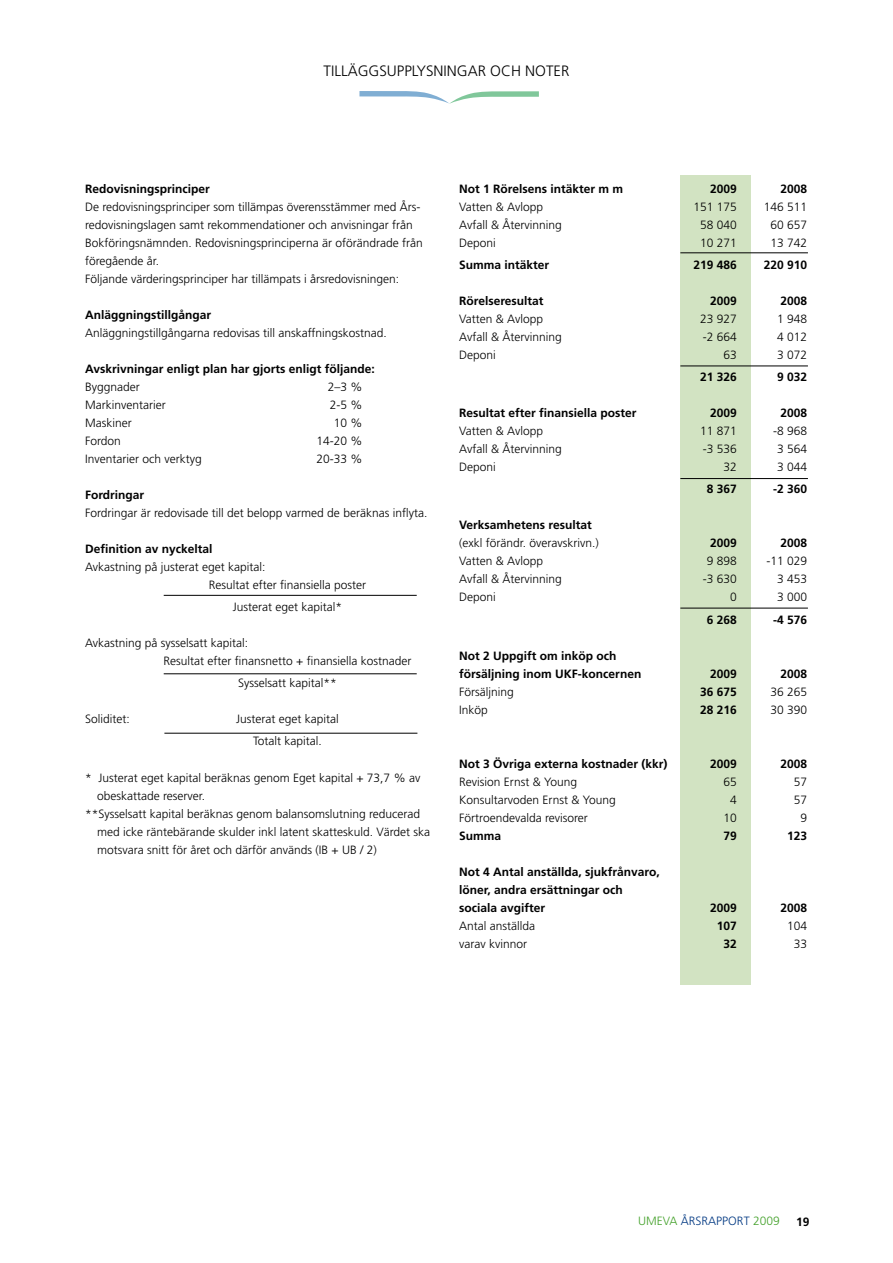
<style>
.page{position:relative;width:893px;height:1263px;background:#fff}
.page>*{position:absolute;margin:0;border:0;box-sizing:border-box;transform-origin:0 0}
.t1{font:300 15px "Frutiger";color:#000}
.t2{font:300 12px/18px "Frutiger";color:#000}
.t3{font:700 12px/18px "Frutiger";color:#000}
.t4{font:300 12px "Frutiger";color:#003882}
.s1{color:#44a12b}
</style>
<div class="page">
<svg style="left:359px;top:91px;width:180px;height:13px"></svg>
<div style="left:680px;top:175px;width:71px;height:809px;background:#d2e3c2"></div>
<hr style="left:680px;top:253px;width:128px;height:1px;background:#000">
<hr style="left:680px;top:366px;width:128px;height:1px;background:#000">
<hr style="left:680px;top:478px;width:128px;height:1px;background:#000">
<hr style="left:164px;top:673px;width:253px;height:1px;background:#000">
<hr style="left:164px;top:595px;width:253px;height:1px;background:#000">
<hr style="left:164px;top:733px;width:253px;height:1px;background:#000">
<hr style="left:680px;top:608px;width:128px;height:1px;background:#000">
<p class="t1" style="left:324px;top:62px;width:9px">Tillägg</p>
<p class="t1" style="left:379px;top:62px;width:192px">su pplysningar och noter</p>
<p class="t3" style="left:85px;top:179px;width:126px">Redovisningsprinciper</p>
<p class="t2" style="left:85px;top:197px;width:339px">De redovisningsprinciper som tillämpas överensstämmer med Års&shy;redovisningslagen samt rekommendationer och anvisningar från Bokföringsnämnden. Redovisningsprinciperna är oförändrade från föregående år.<br>Följande värderingsprinciper har tillämpats i årsredovisningen:</p>
<p class="t3" style="left:85px;top:305px;width:128px">Anläggningstillgångar</p>
<p class="t2" style="left:85px;top:323px;width:301px">Anläggningstillgångarna redovisas till anskaffningskostnad.</p>
<p class="t3" style="left:85px;top:359px;width:291px">Avskrivningar enligt plan har gjorts enligt följande:</p>
<p class="t2" style="left:85px;top:377px;width:56px">Byggnader</p>
<p class="t2" style="left:328px;top:377px;width:36px">2–3 %</p>
<p class="t2" style="left:85px;top:395px;width:82px">Markinventarier</p>
<p class="t2" style="left:330px;top:395px;width:34px">2-5 %</p>
<p class="t2" style="left:85px;top:413px;width:48px">Maskiner</p>
<p class="t2" style="left:334px;top:413px;width:30px">10 %</p>
<p class="t2" style="left:85px;top:431px;width:37px">Fordon</p>
<p class="t2" style="left:317px;top:431px;width:48px">14-20 %</p>
<p class="t2" style="left:85px;top:449px;width:118px">Inventarier och verktyg</p>
<p class="t2" style="left:317px;top:449px;width:48px">20-33 %</p>
<p class="t3" style="left:85px;top:485px;width:61px">Fordringar</p>
<p class="t2" style="left:85px;top:503px;width:341px">Fordringar är redovisade till det belopp varmed de beräknas inflyta.</p>
<p class="t3" style="left:85px;top:539px;width:129px">Definition av nyckeltal</p>
<p class="t2" style="left:216px;top:557px;width:152px;text-indent:-130px">Avkastning på justerat eget kapital:<br>esultat efter finansiella poster</p>
<p class="t2" style="left:233px;top:598px;width:111px">Justerat eget kapital*</p>
<p class="t2" style="left:170px;top:634px;width:243px;text-indent:-85px">Avkastning på sysselsatt kapital:<br>esultat efter finansnetto + finansiella kostnader</p>
<p class="t2" style="left:244px;top:674px;width:94px">ysselsatt kapital**</p>
<p class="t2" style="left:85px;top:710px;width:46px">Soliditet:</p>
<p class="t2" style="left:236px;top:708px;width:104px;line-height:22.2px;text-align:center">Justerat eget kapital otalt kapital.</p>
<p class="t2" style="left:85px;top:768px;width:337px">* Justerat eget kapital beräknas genom Eget kapital + 73,7 % av</p>
<p class="t2" style="left:97px;top:786px;width:107px">obeskattade reserver.</p>
<p class="t2" style="left:85px;top:804px;width:337px">**Sysselsatt kapital beräknas genom balansomslutning reducerad</p>
<p class="t2" style="left:97px;top:822px;width:335px">med icke räntebärande skulder inkl latent skatteskuld. Värdet ska</p>
<p class="t2" style="left:97px;top:840px;width:281px">motsvara snitt för året och därför används (IB + UB / 2)</p>
<p class="t3" style="left:459px;top:179px;width:165px">Not 1 Rörelsens intäkter m m</p>
<p class="t3" style="left:710px;top:179px;width:28px">2009</p>
<p class="t3" style="left:781px;top:179px;width:28px">2008</p>
<p class="t2" style="left:459px;top:197px;width:85px">Vatten &amp; Avlopp</p>
<p class="t2" style="left:693px;top:197px;width:45px">151 175</p>
<p class="t2" style="left:764px;top:197px;width:45px">146 511</p>
<p class="t2" style="left:459px;top:215px;width:104px">Avfall &amp; Återvinning</p>
<p class="t2" style="left:700px;top:215px;width:38px">58 040</p>
<p class="t2" style="left:771px;top:215px;width:38px">60 657</p>
<p class="t2" style="left:459px;top:233px;width:38px">Deponi</p>
<p class="t2" style="left:700px;top:233px;width:38px">10 271</p>
<p class="t2" style="left:771px;top:233px;width:38px">13 742</p>
<p class="t3" style="left:459px;top:256px;width:92px">Summa intäkter</p>
<p class="t3" style="left:693px;top:256px;width:45px">219 486</p>
<p class="t3" style="left:764px;top:256px;width:45px">220 910</p>
<p class="t3" style="left:459px;top:292px;width:86px">Rörelseresultat</p>
<p class="t3" style="left:710px;top:292px;width:28px">2009</p>
<p class="t3" style="left:781px;top:292px;width:28px">2008</p>
<p class="t2" style="left:459px;top:310px;width:85px">Vatten &amp; Avlopp</p>
<p class="t2" style="left:700px;top:310px;width:38px">23 927</p>
<p class="t2" style="left:777px;top:310px;width:32px">1 948</p>
<p class="t2" style="left:459px;top:328px;width:104px">Avfall &amp; Återvinning</p>
<p class="t2" style="left:703px;top:328px;width:36px">-2 664</p>
<p class="t2" style="left:777px;top:328px;width:32px">4 012</p>
<p class="t2" style="left:459px;top:346px;width:38px">Deponi</p>
<p class="t2" style="left:723px;top:346px;width:15px">63</p>
<p class="t2" style="left:777px;top:346px;width:32px">3 072</p>
<p class="t3" style="left:700px;top:368px;width:38px">21 326</p>
<p class="t3" style="left:777px;top:368px;width:32px">9 032</p>
<p class="t3" style="left:459px;top:404px;width:179px">Resultat efter finansiella poster</p>
<p class="t3" style="left:710px;top:404px;width:28px">2009</p>
<p class="t3" style="left:781px;top:404px;width:28px">2008</p>
<p class="t2" style="left:459px;top:422px;width:85px">Vatten &amp; Avlopp</p>
<p class="t2" style="left:700px;top:422px;width:38px">11 871</p>
<p class="t2" style="left:773px;top:422px;width:36px">-8 968</p>
<p class="t2" style="left:459px;top:440px;width:104px">Avfall &amp; Återvinning</p>
<p class="t2" style="left:703px;top:440px;width:36px">-3 536</p>
<p class="t2" style="left:777px;top:440px;width:32px">3 564</p>
<p class="t2" style="left:459px;top:458px;width:38px">Deponi</p>
<p class="t2" style="left:723px;top:458px;width:15px">32</p>
<p class="t2" style="left:777px;top:458px;width:32px">3 044</p>
<p class="t3" style="left:707px;top:480px;width:32px">8 367</p>
<p class="t3" style="left:773px;top:480px;width:36px">-2 360</p>
<p class="t3" style="left:459px;top:516px;width:134px">Verksamhetens resultat</p>
<p class="t2" style="left:459px;top:534px;width:141px">(exkl förändr. överavskrivn. )</p>
<p class="t3" style="left:710px;top:534px;width:28px">2009</p>
<p class="t3" style="left:781px;top:534px;width:28px">2008</p>
<p class="t2" style="left:459px;top:552px;width:85px">Vatten &amp; Avlopp</p>
<p class="t2" style="left:707px;top:552px;width:32px">9 898</p>
<p class="t2" style="left:767px;top:552px;width:42px">-11 029</p>
<p class="t2" style="left:459px;top:570px;width:104px">Avfall &amp; Återvinning</p>
<p class="t2" style="left:703px;top:570px;width:36px">-3 630</p>
<p class="t2" style="left:777px;top:570px;width:32px">3 453</p>
<p class="t2" style="left:459px;top:588px;width:38px">Deponi</p>
<p class="t2" style="left:730px;top:588px;width:8px">0</p>
<p class="t2" style="left:777px;top:588px;width:32px">3 000</p>
<p class="t3" style="left:707px;top:610px;width:32px">6 268</p>
<p class="t3" style="left:773px;top:610px;width:36px">-4 576</p>
<p class="t3" style="left:459px;top:646px;width:184px">Not 2 Uppgift om inköp och försäljning inom UKF-koncernen</p>
<p class="t3" style="left:710px;top:664px;width:28px">2009</p>
<p class="t3" style="left:781px;top:664px;width:28px">2008</p>
<p class="t2" style="left:459px;top:682px;width:56px">Försäljning</p>
<p class="t3" style="left:700px;top:682px;width:38px">36 675</p>
<p class="t2" style="left:771px;top:682px;width:38px">36 265</p>
<p class="t2" style="left:459px;top:700px;width:30px">Inköp</p>
<p class="t3" style="left:700px;top:700px;width:38px">28 216</p>
<p class="t2" style="left:771px;top:700px;width:38px">30 390</p>
<p class="t3" style="left:459px;top:754px;width:210px">Not 3 Övriga externa kostnader (kkr)</p>
<p class="t3" style="left:710px;top:754px;width:28px">2009</p>
<p class="t3" style="left:781px;top:754px;width:28px">2008</p>
<p class="t2" style="left:459px;top:772px;width:119px">Revision Ernst &amp; Young</p>
<p class="t2" style="left:723px;top:772px;width:15px">65</p>
<p class="t2" style="left:794px;top:772px;width:15px">57</p>
<p class="t2" style="left:459px;top:790px;width:158px">Konsultarvoden Ernst &amp; Young</p>
<p class="t2" style="left:730px;top:790px;width:8px">4</p>
<p class="t2" style="left:794px;top:790px;width:15px">57</p>
<p class="t2" style="left:459px;top:808px;width:130px">Förtroendevalda revisorer</p>
<p class="t2" style="left:723px;top:808px;width:15px">10</p>
<p class="t2" style="left:801px;top:808px;width:8px">9</p>
<p class="t3" style="left:459px;top:826px;width:44px">Summa</p>
<p class="t3" style="left:723px;top:826px;width:15px">79</p>
<p class="t3" style="left:787px;top:826px;width:22px">123</p>
<p class="t3" style="left:459px;top:862px;width:202px">Not 4 Antal anställda, sjukfrånvaro, löner, andra ersättningar och sociala avgifter</p>
<p class="t3" style="left:710px;top:898px;width:28px">2009</p>
<p class="t3" style="left:781px;top:898px;width:28px">2008</p>
<p class="t2" style="left:459px;top:916px;width:78px">Antal anställda</p>
<p class="t3" style="left:717px;top:916px;width:22px">107</p>
<p class="t2" style="left:787px;top:916px;width:22px">104</p>
<p class="t2" style="left:459px;top:934px;width:69px">varav kvinnor</p>
<p class="t3" style="left:723px;top:934px;width:15px">32</p>
<p class="t2" style="left:794px;top:934px;width:15px">33</p>
<p class="t4" style="left:638px;top:1214px;width:143px"><span class="s1">Umeva</span> Årsrapport <span class="s1">2009</span></p>
<p class="t3" style="left:796px;top:1212px;width:15px">19</p>
</div>
